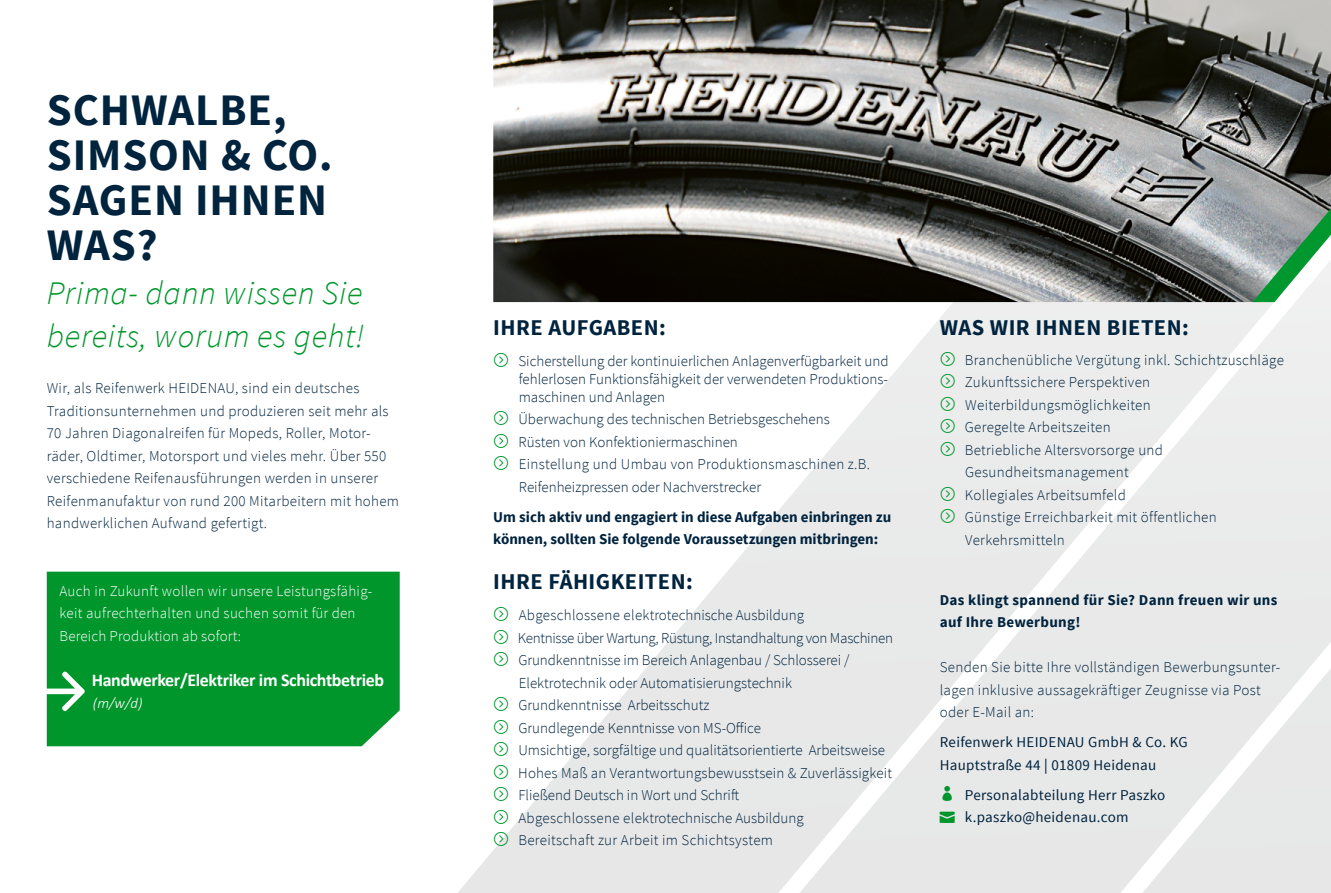
<style>
.page{position:relative;width:1331px;height:893px;background:#fff}
.page>*{position:absolute;margin:0;border:0;box-sizing:border-box;transform-origin:0 0}
.t1{font:700 45px/45px "Source Sans Pro";letter-spacing:.02em;color:#00233e}
.t2{font:italic 300 33px/43.5px "Source Sans Pro";letter-spacing:.02em;color:#00962c}
.t3{font:700 22.5px "Source Sans Pro";letter-spacing:.02em;color:#00233e}
.t4{font:700 18px "Calibri";letter-spacing:-.02em;color:#fff}
.t5{font:300 15px/22.5px "Source Sans Pro";letter-spacing:.01em;color:#00233e}
.t6{font:300 15px/22.5px "Source Sans Pro";letter-spacing:.02em;color:#fff}
.t7{font:15px/22.5px "Source Sans Pro";letter-spacing:.02em;color:#00233e}
.t8{font:700 15px/22.5px "Source Sans Pro";color:#00233e}
.t9{font:700 15px/22.5px "Source Sans Pro";letter-spacing:.02em;color:#00233e}
.t10{font:italic 300 15px "Calibri";color:#fff}
.s1{font-family:"Myriad Pro"}
</style>
<div class="page">
<svg style="left:458px;top:302px;width:873px;height:591px;fill:#eaeaea"></svg>
<img style="left:493px;top:0;width:838px;height:302px">
<svg style="left:1252px;top:208px;width:79px;height:94px"></svg>
<div style="left:47px;top:572px;width:353px;height:174px;background:#00962c"></div>
<svg style="left:494px;top:353px;width:14px;height:14px"></svg>
<svg style="left:494px;top:411px;width:14px;height:14px"></svg>
<svg style="left:494px;top:434px;width:14px;height:14px"></svg>
<svg style="left:494px;top:456px;width:14px;height:14px"></svg>
<svg style="left:494px;top:607px;width:14px;height:14px"></svg>
<svg style="left:494px;top:630px;width:14px;height:14px"></svg>
<svg style="left:494px;top:652px;width:14px;height:14px"></svg>
<svg style="left:494px;top:697px;width:14px;height:14px"></svg>
<svg style="left:494px;top:720px;width:14px;height:14px"></svg>
<svg style="left:494px;top:742px;width:14px;height:14px"></svg>
<svg style="left:494px;top:765px;width:14px;height:14px"></svg>
<svg style="left:494px;top:787px;width:14px;height:14px"></svg>
<svg style="left:494px;top:810px;width:14px;height:14px"></svg>
<svg style="left:494px;top:832px;width:14px;height:14px"></svg>
<svg style="left:941px;top:352px;width:14px;height:14px"></svg>
<svg style="left:941px;top:374px;width:14px;height:14px"></svg>
<svg style="left:941px;top:397px;width:29px;height:14px"></svg>
<svg style="left:941px;top:419px;width:14px;height:14px"></svg>
<svg style="left:941px;top:442px;width:14px;height:14px"></svg>
<svg style="left:941px;top:487px;width:14px;height:14px"></svg>
<svg style="left:941px;top:509px;width:14px;height:14px"></svg>
<svg style="left:943px;top:786px;width:9px;height:15px"></svg>
<svg style="left:940px;top:812px;width:15px;height:11px"></svg>
<div style="left:46px;top:670px;width:39px;height:42px;background:#00962c"></div>
<h1 class="t1" style="left:47px;top:89px;width:288px">SCHWALBE,<br>SIMSON &amp; CO.<br>SAGEN IHNEN<br>WAS?</h1>
<h2 class="t2" style="left:47px;top:271px;width:319px">Prima- dann wissen Sie bereits, worum es geht!</h2>
<p class="t5" style="left:47px;top:377px;width:354px">Wir, als Reifenwerk HEIDENAU, sind ein deutsches Traditionsunternehmen und produzieren seit mehr als 70 Jahren Diagonalreifen für Mopeds, Roller, Motor&shy;räder, Oldtimer, Motorsport und vieles mehr. Über 550 verschiedene Reifenausführungen werden in unserer Reifenmanufaktur von rund 200 Mitarbeitern mit hohem handwerklichen Aufwand gefertigt.</p>
<p class="t6" style="left:60px;top:579px;width:314px">Auch in Zukunft wollen wir unsere Leistungsfähig&shy;keit aufrechterhalten und suchen somit für den<br>Bereich Produktion ab sofort:</p>
<p class="t4" style="left:92px;top:668px;width:294px">Handwerker/Elektriker im Schichtbetrieb</p>
<p class="t10" style="left:93px;top:694px;width:51px">(m/w/d)</p>
<h3 class="t3" style="left:493px;top:313px;width:174px">IHRE AUFGABEN:</h3>
<p class="t5" style="left:518px;top:352px;width:372px;line-height:18px;text-align:justify">Sicherstellung der kontinuierlichen Anlagenverfügbarkeit und fehlerlosen Funktionsfähigkeit der verwendeten Produktions&shy;maschinen und Anlagen</p>
<p class="t5" style="left:518px;top:408px;width:353px">Überwachung des technischen Betriebsgeschehens Rüsten von Konfektioniermaschinen<br>Einstellung und Umbau von Produktionsmaschinen z.B.<br>Reifenheizpressen oder Nachverstrecker</p>
<p class="t8" style="left:493px;top:506px;width:399px">Um sich aktiv und engagiert in diese Aufgaben einbringen zu können, sollten Sie folgende Voraussetzungen mitbringen:</p>
<h3 class="t3" style="left:493px;top:567px;width:201px">IHRE FÄHIGKEITEN:</h3>
<p class="t5" style="left:518px;top:604px;width:377px">Abgeschlossene elektrotechnische Ausbildung<br>Kentnisse über Wartung, Rüstung, Instandhaltung von Maschinen Grundkenntnisse im Bereich Anlagenbau / Schlosserei / Elektrotechnik oder Automatisierungstechnik Grundkenntnisse Arbeitsschutz<br>Grundlegende Kenntnisse von MS-Office<br>Umsichtige, sorgfältige und qualitätsorientierte Arbeitsweise Hohes Maß an Verantwortungsbewusstsein &amp; Zuverlässigkeit Fließend Deutsch in Wort und Schrift<br>Abgeschlossene elektrotechnische Ausbildung<br>Bereitschaft zur Arbeit im Schichtsystem</p>
<h3 class="t3" style="left:940px;top:313px;width:251px">WAS WIR IHNEN BIETEN:</h3>
<p class="t5" style="left:965px;top:349px;width:320px">Branchenübliche Vergütung inkl. Schichtzuschläge<br>Zukunftssichere Perspektiven<br>Weiterbildungsmöglichkeiten<br>Geregelte Arbeitszeiten<br>Betriebliche Altersvorsorge und<br>Gesundheitsmanagement<br>Kollegiales Arbeitsumfeld<br>Günstige Erreichbarkeit mit öffentlichen<br>Verkehrsmitteln</p>
<p class="t9" style="left:940px;top:589px;width:339px">Das klingt spannend für Sie? Dann freuen wir uns auf Ihre Bewerbung!</p>
<p class="t5" style="left:940px;top:656px;width:342px">Senden Sie bitte Ihre vollständigen Bewerbungsunter&shy;lagen inklusive aussagekräftiger Zeugnisse via Post oder E-Mail an:</p>
<p class="t7" style="left:940px;top:731px;width:249px">Reifenwerk HEIDENAU GmbH &amp; Co. KG<br>Hauptstraße 44 <span class="s1">|</span> 01809 Heidenau</p>
<p class="t7" style="left:965px;top:784px;width:202px">Personalabteilung Herr Paszko k.paszko@heidenau.com</p>
</div>
